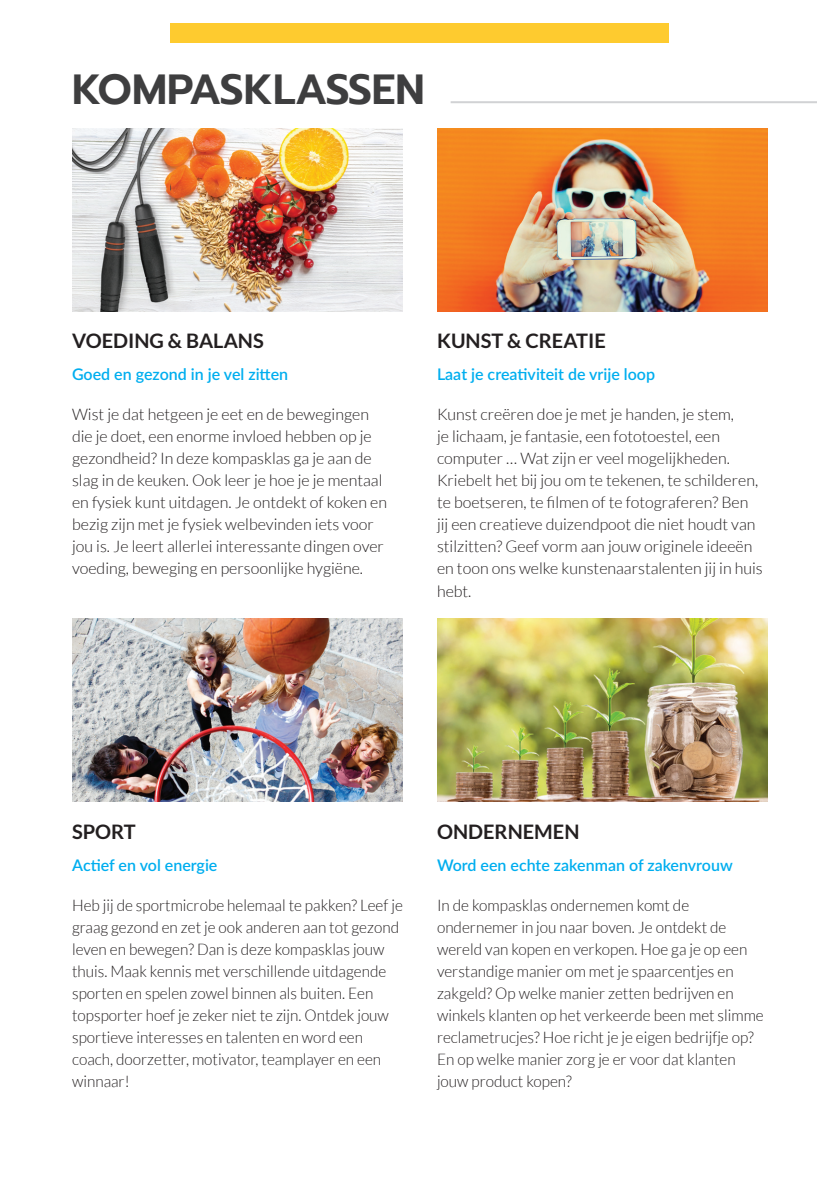
<style>
.page{position:relative;width:840px;height:1191px;background:#fff}
.page>*{position:absolute;margin:0;border:0;box-sizing:border-box;transform-origin:0 0}
.t1{font:600 42px "Prompt";color:#3e3e3f}
.t2{font:700 20px "Lato";color:#231f20}
.t3{font:300 16px/22px "Lato";color:#231f20;scale:.96 1}
.t4{font:300 16px/22px "Lato";color:#231f20}
.t5{font:600 16px "Lato";color:#00aeef}
</style>
<div class="page">
<hr style="left:450px;top:101px;width:389px;height:2px;background:#d1d2d4">
<div style="left:170px;top:6px;width:499px;height:37px;background:#fecb2f"></div>
<img style="left:72px;top:128px;width:331px;height:183px">
<img style="left:437px;top:128px;width:330px;height:183px">
<img style="left:72px;top:618px;width:331px;height:183px">
<img style="left:437px;top:618px;width:330px;height:183px">
<div style="left:0;top:0;width:839px;height:23px;background:#fff"></div>
<div style="left:816px;top:0;width:23px;height:1191px;background:#fff"></div>
<h1 class="t1" style="left:72px;top:58px;width:90px">KOMPA</h1>
<h1 class="t1" style="left:220px;top:58px;width:206px">SKLASSEN</h1>
<p class="t2" style="left:72px;top:330px;width:128px">VOEDI NG &amp; BALA</p>
<p class="t2" style="left:238px;top:330px;width:27px">NS</p>
<p class="t5" style="left:72px;top:363px;width:217px">Goed en gezond in je vel zitten</p>
<p class="t4" style="left:72px;top:404px;width:316px">Wist je dat hetgeen je eet en de bewegingen die je doet, een enorme invloed hebben op je gezondheid? In deze kompasklas ga je aan de slag in de keuken. Ook leer je hoe je je mentaal en fysiek kunt uitdagen. Je ontdekt of koken en bezig zijn met je fysiek welbevinden iets voor jou is. Je leert allerlei interessante dingen over voeding, beweging en persoonlijke hygiëne.</p>
<p class="t2" style="left:437px;top:330px;width:170px">KUNST &amp; CREATI E</p>
<p class="t5" style="left:437px;top:363px;width:219px">Laat je creativiteit de vrije loop</p>
<p class="t4" style="left:437px;top:404px;width:327px">Kunst creëren doe je met je handen, je stem,<br>je lichaam, je fantasie, een fototoestel, een computer … Wat zijn er veel mogelijkheden.<br>Kriebelt het bij jou om te tekenen, te schilderen, te boetseren, te filmen of te fotograferen? Ben jij een creatieve duizendpoot die niet houdt van stilzitten? Geef vorm aan jouw originele ideeën en toon ons welke kunstenaarstalenten jij in huis hebt.</p>
<p class="t2" style="left:72px;top:820px;width:25px">SPORT</p>
<p class="t5" style="left:72px;top:853px;width:147px">Actief en vol energie</p>
<p class="t3" style="left:72px;top:894px;width:346px">Heb jij de sportmicrobe helemaal te pakken? Leef je graag gezond en zet je ook anderen aan tot gezond leven en bewegen? Dan is deze kompasklas jouw thuis. Maak kennis met verschillende uitdagende sporten en spelen zowel binnen als buiten. Een topsporter hoef je zeker niet te zijn. Ontdek jouw sportieve interesses en talenten en word een coach, doorzetter, motivator, teamplayer en een winnaar!</p>
<p class="t2" style="left:437px;top:820px;width:144px">ONDERNEMEN</p>
<p class="t5" style="left:437px;top:853px;width:297px">Word een echte zakenman of zakenvrouw</p>
<p class="t3" style="left:437px;top:894px;width:342px">In de kompasklas ondernemen komt de ondernemer in jou naar boven. Je ontdekt de wereld van kopen en verkopen. Hoe ga je op een verstandige manier om met je spaarcentjes en zakgeld? Op welke manier zetten bedrijven en winkels klanten op het verkeerde been met slimme reclametrucjes? Hoe richt je je eigen bedrijfje op?<br>En op welke manier zorg je er voor dat klanten jouw product kopen?</p>
</div>
